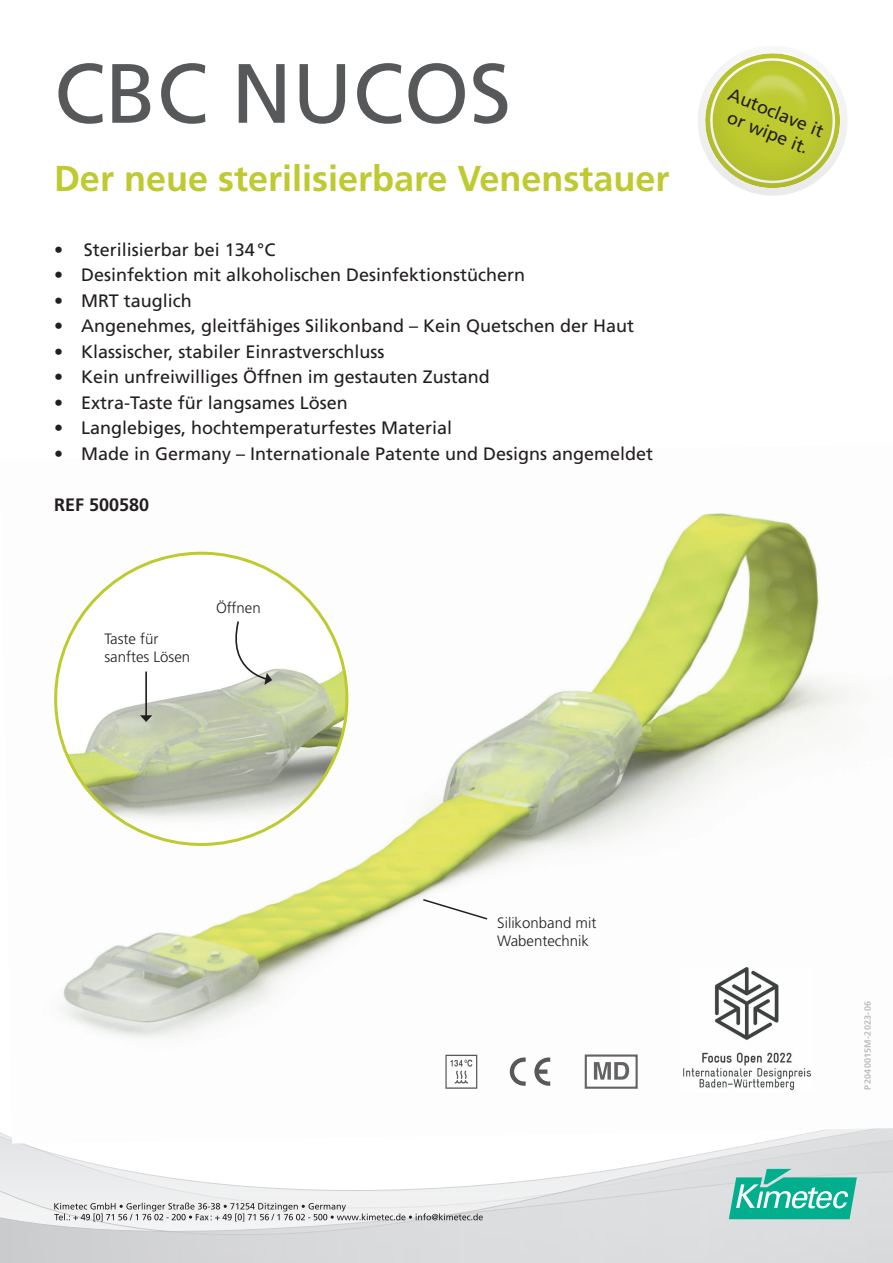
<style>
.page{position:relative;width:893px;height:1263px;background:#fff}
.page>*{position:absolute;margin:0;border:0;box-sizing:border-box;transform-origin:0 0}
.t1{font:84px "Frutiger LT Pro";color:#57585a}
.t2{font:700 36px "Frutiger LT Pro";color:#beca30}
.t3{font:18px/21.6px "Frutiger LT Pro";color:#231f20;text-align:center}
.t4{font:700 18px "Frutiger LT Pro";color:#231f20}
.t5{font:300 15px/18px "Frutiger LT Pro";color:#231f20}
.t6{font:700 9px "Frutiger LT Pro";letter-spacing:.025em;color:#bcbdc0}
</style>
<div class="page">
<svg style="left:0;top:1143px;width:893px;height:120px"></svg>
<svg style="left:729px;top:1169px;width:128px;height:50px;background:#4fc2ad"></svg>
<img style="left:0;top:513px;width:893px;height:630px">
<svg style="left:421px;top:898px;width:68px;height:23px"></svg>
<svg style="left:534px;top:1057px;width:16px;height:29px"></svg>
<svg style="left:509px;top:1057px;width:17px;height:29px"></svg>
<svg style="left:594px;top:1062px;width:35px;height:17px"></svg>
<svg style="left:445px;top:1055px;width:32px;height:34px"></svg>
<img style="left:56px;top:553px;width:291px;height:291px;border-radius:146px">
<img style="left:680px;top:967px;width:133px;height:124px">
<svg style="left:227px;top:619px;width:45px;height:66px"></svg>
<hr style="left:145px;top:671px;width:2px;height:45px;background:#231f20">
<svg style="left:140px;top:715px;width:12px;height:7px"></svg>
<svg style="left:54px;top:1202px;width:429px;height:19px"></svg>
<svg style="left:698px;top:53px;width:149px;height:143px;fill:#beca30"></svg>
<h1 class="t1" style="left:54px;top:44px;width:459px">CBC NUCOS</h1>
<h2 class="t2" style="left:54px;top:158px;width:617px">Der neue sterilisierbare Venenstauer</h2>
<p class="t3" style="left:54px;top:239px;width:223px">• Sterilisierbar bei 134°C</p>
<p class="t3" style="left:54px;top:264px;width:473px">• Desinfektion mit alkoholischen Desinfektionstüchern</p>
<p class="t3" style="left:54px;top:290px;width:139px">• MRT tauglich</p>
<p class="t3" style="left:54px;top:315px;width:582px">• Angenehmes, gleitfähiges Silikonband – Kein Quetschen der Haut</p>
<p class="t3" style="left:54px;top:341px;width:332px">• Klassischer, stabiler Einrastverschluss</p>
<p class="t3" style="left:54px;top:366px;width:437px">• Kein unfreiwilliges Öffnen im gestauten Zustand</p>
<p class="t3" style="left:54px;top:392px;width:295px">• Extra-Taste für langsames Lösen</p>
<p class="t3" style="left:54px;top:417px;width:400px">• Langlebiges, hochtemperaturfestes Material</p>
<p class="t3" style="left:54px;top:443px;width:601px">• Made in Germany – Internationale Patente und Designs angemeldet</p>
<p class="t4" style="left:54px;top:494px;width:97px">REF 500580</p>
<p class="t5" style="left:104px;top:630px;width:87px">Taste für sanftes Lösen</p>
<p class="t5" style="left:216px;top:599px;width:46px">Öffnen</p>
<p class="t3" style="left:733px;top:84px;width:103px;rotate:22deg">Autoclave it or wipe it.</p>
<p class="t5" style="left:497px;top:913px;width:101px">Silikonband mit<br>Wabentechnik</p>
<p class="t6" style="left:862px;top:1089px;width:90px;rotate:-90deg">P2040015M-2023-06</p>
</div>
